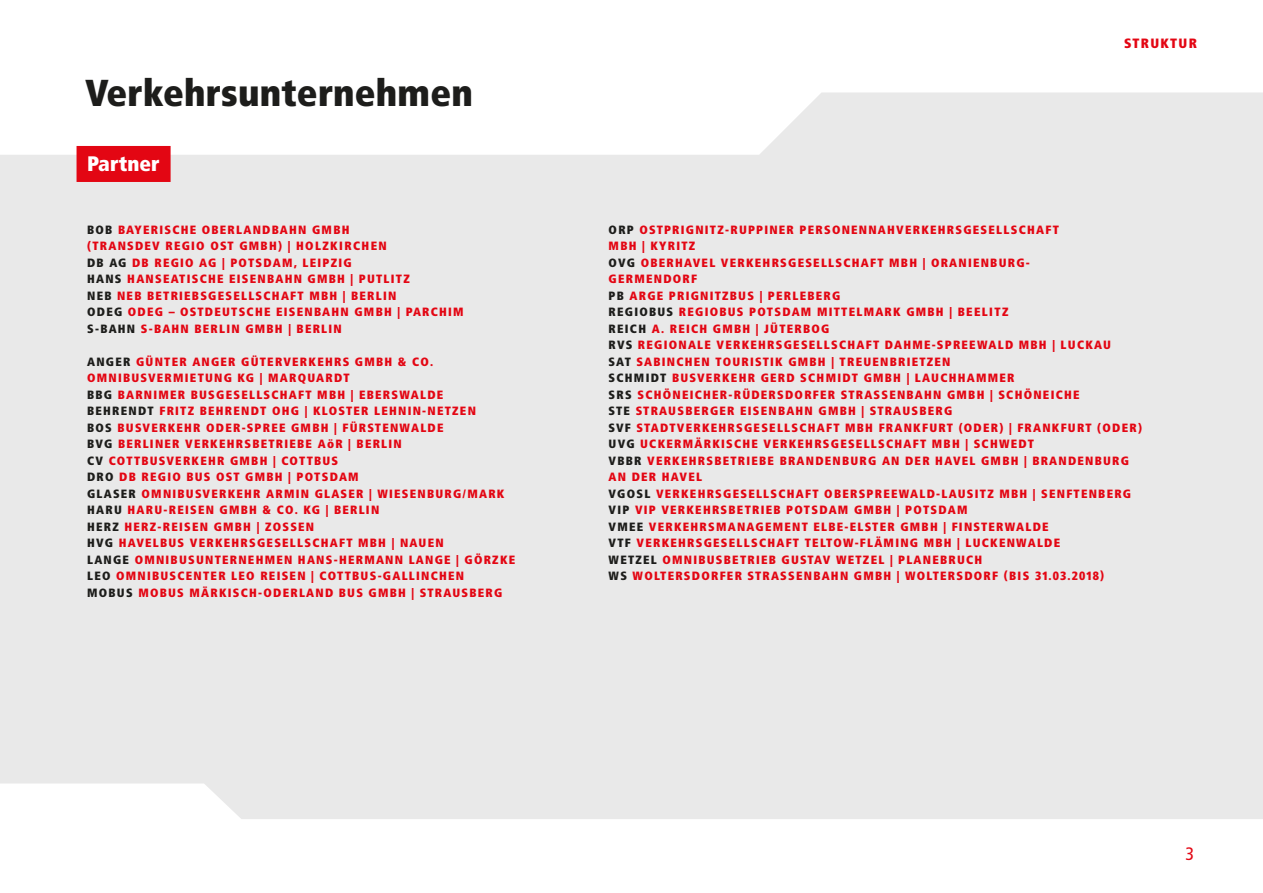
<style>
.page{position:relative;width:1263px;height:893px;background:#fff}
.page>*{position:absolute;margin:0;border:0;box-sizing:border-box;transform-origin:0 0}
.t1{font:900 37.5px "Transit Pro";color:#1d1d1b}
.t2{font:900 21px "Transit Pro";color:#fff}
.t3{font:18px "Transit Pro";color:#e30613}
.t4{font:900 13.5px "Transit Pro";letter-spacing:.09em;color:#e30613}
.t5{font:900 12px/16.5px "Transit Pro";letter-spacing:.1em;color:#e30613}
.s1{color:#1d1d1b}
</style>
<div class="page">
<div style="left:0;top:92px;width:1263px;height:727px;background:#e9e9e9"></div>
<div style="left:77px;top:146px;width:94px;height:36px;background:#e30613"></div>
<h1 class="t1" style="left:85px;top:71px;width:390px">Verkehrsunternehmen</h1>
<h2 class="t2" style="left:87px;top:152px;width:74px">Partner</h2>
<p class="t5" style="left:87px;top:221px;width:378px"><span class="s1">BOB</span> BAYERISCHE OBERLANDBAHN GMBH<br>(TRANSDEV REGIO OST GMBH) | HOLZKIRCHEN<br><span class="s1">DB AG</span> DB REGIO AG | POTSDAM, LEIPZIG<br><span class="s1">HANS</span> HANSEATISCHE EISENBAHN GMBH | PUTLITZ<br><span class="s1">NEB</span> NEB BETRIEBSGESELLSCHAFT MBH | BERLIN<br><span class="s1">ODEG</span> ODEG – OSTDEUTSCHE EISENBAHN GMBH | PARCHIM <span class="s1">S-BAHN</span> S-BAHN BERLIN GMBH | BERLIN</p>
<p class="t5" style="left:87px;top:353px;width:430px"><span class="s1">ANGER</span> GÜNTER ANGER GÜTERVERKEHRS GMBH &amp; CO.<br>OMNIBUSVERMIETUNG KG | MARQUARDT<br><span class="s1">BBG</span> BARNIMER BUSGESELLSCHAFT MBH | EBERSWALDE<br><span class="s1">BEHRENDT</span> FRITZ BEHRENDT OHG | KLOSTER LEHNIN-NETZEN<br><span class="s1">BOS</span> BUSVERKEHR ODER-SPREE GMBH | FÜRSTENWALDE<br><span class="s1">BVG</span> BERLINER VERKEHRSBETRIEBE AöR | BERLIN<br><span class="s1">CV</span> COTTBUSVERKEHR GMBH | COTTBUS<br><span class="s1">DRO</span> DB REGIO BUS OST GMBH | POTSDAM<br><span class="s1">GLASER</span> OMNIBUSVERKEHR ARMIN GLASER | WIESENBURG/MARK <span class="s1">HARU</span> HARU-REISEN GMBH &amp; CO. KG | BERLIN<br><span class="s1">HERZ</span> HERZ-REISEN GMBH | ZOSSEN<br><span class="s1">HVG</span> HAVELBUS VERKEHRSGESELLSCHAFT MBH | NAUEN<br><span class="s1">LANGE</span> OMNIBUSUNTERNEHMEN HANS-HERMANN LANGE | GÖRZKE <span class="s1">LEO</span> OMNIBUSCENTER LEO REISEN | COTTBUS-GALLINCHEN<br><span class="s1">MOBUS</span> MOBUS MÄRKISCH-ODERLAND BUS GMBH | STRAUSBERG</p>
<p class="t4" style="left:1124px;top:35px;width:74px">STRUKTUR</p>
<p class="t5" style="left:609px;top:221px;width:535px"><span class="s1">ORP</span> OSTPRIGNITZ-RUPPINER PERSONENNAHVERKEHRSGESELLSCHAFT<br>MBH | KYRITZ<br><span class="s1">OVG</span> OBERHAVEL VERKEHRSGESELLSCHAFT MBH | ORANIENBURG-<br>GERMENDORF<br><span class="s1">PB</span> ARGE PRIGNITZBUS | PERLEBERG<br><span class="s1">REGIOBUS</span> REGIOBUS POTSDAM MITTELMARK GMBH | BEELITZ<br><span class="s1">REICH</span> A. REICH GMBH | JÜTERBOG<br><span class="s1">RVS</span> REGIONALE VERKEHRSGESELLSCHAFT DAHME-SPREEWALD MBH | LUCKAU<br><span class="s1">SAT</span> SABINCHEN TOURISTIK GMBH | TREUENBRIETZEN<br><span class="s1">SCHMIDT</span> BUSVERKEHR GERD SCHMIDT GMBH | LAUCHHAMMER<br><span class="s1">SRS</span> SCHÖNEICHER-RÜDERSDORFER STRASSENBAHN GMBH | SCHÖNEICHE<br><span class="s1">STE</span> STRAUSBERGER EISENBAHN GMBH | STRAUSBERG<br><span class="s1">SVF</span> STADTVERKEHRSGESELLSCHAFT MBH FRANKFURT (ODER) | FRANKFURT (ODER)<br><span class="s1">UVG</span> UCKERMÄRKISCHE VERKEHRSGESELLSCHAFT MBH | SCHWEDT<br><span class="s1">VBBR</span> VERKEHRSBETRIEBE BRANDENBURG AN DER HAVEL GMBH | BRANDENBURG AN DER HAVEL<br><span class="s1">VGOSL</span> VERKEHRSGESELLSCHAFT OBERSPREEWALD-LAUSITZ MBH | SENFTENBERG <span class="s1">VIP</span> VIP VERKEHRSBETRIEB POTSDAM GMBH | POTSDAM<br><span class="s1">VMEE</span> VERKEHRSMANAGEMENT ELBE-ELSTER GMBH | FINSTERWALDE<br><span class="s1">VTF</span> VERKEHRSGESELLSCHAFT TELTOW-FLÄMING MBH | LUCKENWALDE<br><span class="s1">WETZEL</span> OMNIBUSBETRIEB GUSTAV WETZEL | PLANEBRUCH<br><span class="s1">WS</span> WOLTERSDORFER STRASSENBAHN GMBH | WOLTERSDORF (BIS 31.03.2018)</p>
<h3 class="t3" style="left:1185px;top:843px;width:11px">3</h3>
</div>
